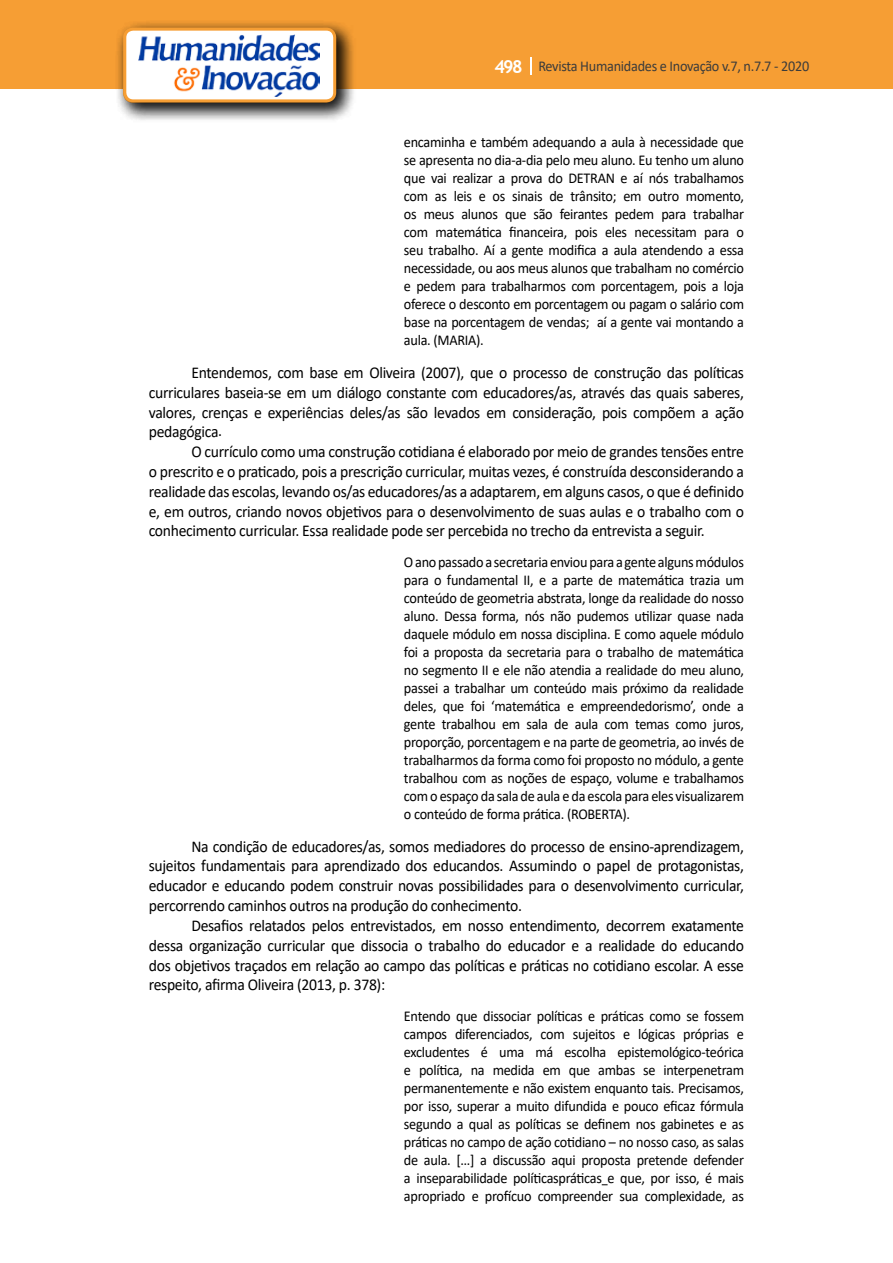
<style>
.page{position:relative;width:893px;height:1263px;background:#fff}
.page>*{position:absolute;margin:0;border:0;box-sizing:border-box;transform-origin:0 0}
.t1{font:16.5px/19.8px "Calibri";letter-spacing:-.02em;color:#000;text-align:justify;scale:.95 1}
.t2{font:15px/18px "Calibri";letter-spacing:-.02em;color:#000;text-align:justify;scale:.95 1}
.t3{font:15px "Calibri";letter-spacing:-.02em;color:#3c3c3b;scale:.95 1}
.s1{font-family:"Trebuchet MS";font-weight:700;font-size:18px;color:#fff}
</style>
<div class="page">
<div style="left:0;top:0;width:893px;height:88px;background:#f69e34"></div>
<svg style="left:530px;top:57px;width:2px;height:18px"></svg>
<div style="left:115px;top:19px;width:241px;height:103px;background:#000;opacity:.75"></div>
<div style="left:125px;top:29px;width:210px;height:72px;background:#fff;border-radius:9px"></div>
<img style="left:139px;top:35px;width:180px;height:62px">
<div style="left:123px;top:28px;width:213px;height:74px;border:3px solid #f69e34;border-radius:9px"></div>
<p class="t3" style="left:495px;top:56px;width:333px"><span class="s1">498</span> Revista Humanidades e Inovação v.7, n.7.7 - 2020</p>
<p class="t2" style="left:404px;top:133px;width:360px">encaminha e também adequando a aula à necessidade que se apresenta no dia-a-dia pelo meu aluno. Eu tenho um aluno que vai realizar a prova do DETRAN e aí nós trabalhamos com as leis e os sinais de trânsito; em outro momento, os meus alunos que são feirantes pedem para trabalhar com matemática financeira, pois eles necessitam para o seu trabalho. Aí a gente modifica a aula atendendo a essa necessidade, ou aos meus alunos que trabalham no comércio e pedem para trabalharmos com porcentagem, pois a loja oferece o desconto em porcentagem ou pagam o salário com base na porcentagem de vendas; aí a gente vai montando a aula. (MARIA).</p>
<p class="t1" style="left:149px;top:362px;width:628px;text-indent:43px">Entendemos, com base em Oliveira (2007), que o processo de construção das políticas curriculares baseia-se em um diálogo constante com educadores/as, através das quais saberes, valores, crenças e experiências deles/as são levados em consideração, pois compõem a ação pedagógica.</p>
<p class="t1" style="left:149px;top:441px;width:628px;text-indent:43px">O currículo como uma construção cotidiana é elaborado por meio de grandes tensões entre o prescrito e o praticado, pois a prescrição curricular, muitas vezes, é construída desconsiderando a realidade das escolas, levando os/as educadores/as a adaptarem, em alguns casos, o que é definido e, em outros, criando novos objetivos para o desenvolvimento de suas aulas e o trabalho com o conhecimento curricular. Essa realidade pode ser percebida no trecho da entrevista a seguir.</p>
<p class="t2" style="left:404px;top:553px;width:360px">O ano passado a secretaria enviou para a gente alguns módulos para o fundamental II, e a parte de matemática trazia um conteúdo de geometria abstrata, longe da realidade do nosso aluno. Dessa forma, nós não pudemos utilizar quase nada daquele módulo em nossa disciplina. E como aquele módulo foi a proposta da secretaria para o trabalho de matemática no segmento II e ele não atendia a realidade do meu aluno, passei a trabalhar um conteúdo mais próximo da realidade deles, que foi ‘matemática e empreendedorismo’, onde a gente trabalhou em sala de aula com temas como juros, proporção, porcentagem e na parte de geometria, ao invés de trabalharmos da forma como foi proposto no módulo, a gente trabalhou com as noções de espaço, volume e trabalhamos com o espaço da sala de aula e da escola para eles visualizarem o conteúdo de forma prática. (ROBERTA).</p>
<p class="t1" style="left:149px;top:836px;width:628px;text-indent:43px">Na condição de educadores/as, somos mediadores do processo de ensino-aprendizagem, sujeitos fundamentais para aprendizado dos educandos. Assumindo o papel de protagonistas, educador e educando podem construir novas possibilidades para o desenvolvimento curricular, percorrendo caminhos outros na produção do conhecimento.</p>
<p class="t1" style="left:149px;top:915px;width:628px;text-indent:43px">Desafios relatados pelos entrevistados, em nosso entendimento, decorrem exatamente dessa organização curricular que dissocia o trabalho do educador e a realidade do educando dos objetivos traçados em relação ao campo das políticas e práticas no cotidiano escolar. A esse respeito, afirma Oliveira (2013, p. 378):</p>
<p class="t2" style="left:404px;top:1007px;width:360px">Entendo que dissociar políticas e práticas como se fossem campos diferenciados, com sujeitos e lógicas próprias e excludentes é uma má escolha epistemológico-teórica e política, na medida em que ambas se interpenetram permanentemente e não existem enquanto tais. Precisamos, por isso, superar a muito difundida e pouco eficaz fórmula segundo a qual as políticas se definem nos gabinetes e as práticas no campo de ação cotidiano – no nosso caso, as salas de aula. […] a discussão aqui proposta pretende defender a inseparabilidade políticaspráticas e que, por isso, é mais apropriado e profícuo compreender sua complexidade, as</p>
</div>
